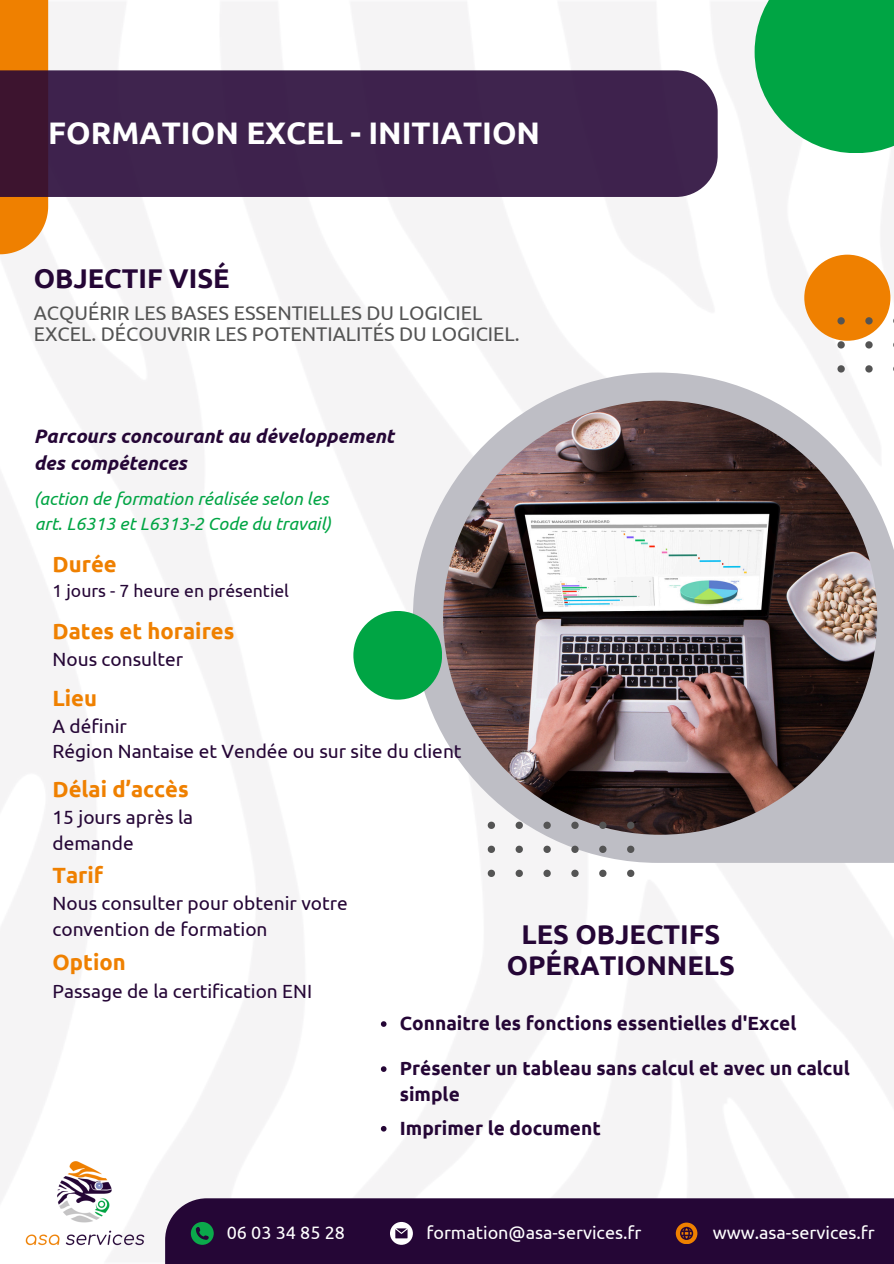
<style>
.page{position:relative;width:894px;height:1264px;background:#fff}
.page>*{position:absolute;margin:0;border:0;box-sizing:border-box;transform-origin:0 0}
.t1{font:700 31.05px "Ubuntu";color:#fff}
.t2{font:700 27.15px/30.3px "Ubuntu";color:#250636;text-align:center}
.t3{font:700 22.05px "Ubuntu";color:#ef8000}
.t4{font:19.8px/21.3px "Ubuntu";color:#545454}
.t5{font:italic 700 19.5px/27px "Ubuntu";color:#250636}
.t6{font:19.05px/25.8px "Ubuntu";color:#250636}
.t7{font:700 19.05px/25.8px "Ubuntu";color:#250636}
.t8{font:18px "Ubuntu";color:#fff}
.t9{font:italic 17.7px "Ubuntu";color:#00a544}
.t10{font:17.55px "Ubuntu";color:#250636}
</style>
<div class="page">
<img style="left:0;top:0;width:893px;height:1262px">
<div style="left:754px;top:0;width:139px;height:153px;background:#00a544"></div>
<svg style="left:413px;top:372px;width:480px;height:490px;fill:#bebec5"></svg>
<img style="left:443px;top:401px;width:433px;height:433px;border-radius:50%">
<div style="left:353px;top:611px;width:89px;height:88px;background:#00a544;border-radius:50%"></div>
<div style="left:804px;top:255px;width:86px;height:86px;background:#ef8000;border-radius:50%"></div>
<svg style="left:865px;top:365px;width:7px;height:7px"></svg>
<svg style="left:837px;top:365px;width:7px;height:7px"></svg>
<svg style="left:865px;top:341px;width:7px;height:7px"></svg>
<svg style="left:837px;top:341px;width:7px;height:7px"></svg>
<svg style="left:865px;top:317px;width:7px;height:7px"></svg>
<svg style="left:837px;top:317px;width:7px;height:7px"></svg>
<svg style="left:627px;top:869px;width:7px;height:8px"></svg>
<svg style="left:599px;top:869px;width:7px;height:8px"></svg>
<svg style="left:571px;top:869px;width:7px;height:8px"></svg>
<svg style="left:543px;top:869px;width:7px;height:8px"></svg>
<svg style="left:515px;top:869px;width:7px;height:8px"></svg>
<svg style="left:487px;top:869px;width:8px;height:8px"></svg>
<svg style="left:627px;top:845px;width:7px;height:8px"></svg>
<svg style="left:599px;top:845px;width:7px;height:8px"></svg>
<svg style="left:571px;top:845px;width:7px;height:8px"></svg>
<svg style="left:543px;top:845px;width:7px;height:8px"></svg>
<svg style="left:515px;top:845px;width:7px;height:8px"></svg>
<svg style="left:487px;top:845px;width:8px;height:8px"></svg>
<svg style="left:627px;top:821px;width:7px;height:8px"></svg>
<svg style="left:599px;top:821px;width:7px;height:8px"></svg>
<svg style="left:571px;top:821px;width:7px;height:8px"></svg>
<svg style="left:543px;top:821px;width:7px;height:8px"></svg>
<svg style="left:515px;top:821px;width:7px;height:8px"></svg>
<svg style="left:487px;top:821px;width:8px;height:8px"></svg>
<svg style="left:0;top:0;width:48px;height:254px;background:#ef8913"></svg>
<img style="left:24px;top:1137px;width:121px;height:121px">
<div style="left:165px;top:1198px;width:728px;height:65px;background:#250636"></div>
<svg style="left:191px;top:1222px;width:22px;height:22px"></svg>
<svg style="left:390px;top:1222px;width:22px;height:22px"></svg>
<svg style="left:675px;top:1222px;width:22px;height:21px"></svg>
<svg style="left:0;top:70px;width:717px;height:127px;background:#40244d"></svg>
<svg style="left:381px;top:1021px;width:5px;height:5px"></svg>
<svg style="left:381px;top:1066px;width:5px;height:5px"></svg>
<svg style="left:381px;top:1125px;width:5px;height:6px"></svg>
<h1 class="t1" style="left:48px;top:115px;width:493px">FORMATION EXCEL - INITIATION</h1>
<h2 class="t2" style="left:34px;top:263px;width:197px">OBJECTIF VISÉ</h2>
<p class="t4" style="left:34px;top:302px;width:487px">ACQUÉRIR LES BASES ESSENTIELLES DU LOGICIEL<br>EXCEL. DÉCOUVRIR LES POTENTIALITÉS DU LOGICIEL.</p>
<p class="t5" style="left:34px;top:422px;width:361px">Parcours concourant au développement des compétences</p>
<h6 class="t9" style="left:34px;top:488px;width:296px">(action de formation réalisée selon les</h6>
<p class="t9" style="left:35px;top:513px;width:298px">art. L6313 et L6313-2 Code du travail)</p>
<h5 class="t3" style="left:52px;top:551px;width:66px">Durée</h5>
<p class="t10" style="left:52px;top:580px;width:238px">1 jours - 7 heure en présentiel</p>
<h3 class="t3" style="left:52px;top:618px;width:183px">Dates et horaires</h3>
<p class="t6" style="left:52px;top:645px;width:132px">Nous consulter</p>
<h3 class="t3" style="left:52px;top:685px;width:46px">Lieu</h3>
<h6 class="t6" style="left:52px;top:712px;width:410px">A définir<br>Région Nantaise et Vendée ou sur site du client</h6>
<h3 class="t3" style="left:52px;top:776px;width:138px">Délai d’accès</h3>
<h3 class="t6" style="left:52px;top:803px;width:142px">15 jours après la demande</h3>
<h6 class="t3" style="left:52px;top:862px;width:52px">Tarif</h6>
<h6 class="t6" style="left:52px;top:890px;width:297px">Nous consulter pour obtenir votre convention de formation</h6>
<p class="t3" style="left:52px;top:949px;width:75px">Option</p>
<p class="t6" style="left:52px;top:978px;width:261px">Passage de la certification ENI</p>
<h4 class="t2" style="left:506px;top:919px;width:230px">LES OBJECTIFS<br>OPÉRATIONNELS</h4>
<p class="t7" style="left:400px;top:1010px;width:398px">Connaitre les fonctions essentielles d'Excel</p>
<h3 class="t7" style="left:400px;top:1055px;width:451px">Présenter un tableau sans calcul et avec un calcul simple</h3>
<h2 class="t7" style="left:400px;top:1114px;width:202px">Imprimer le document</h2>
<p class="t8" style="left:227px;top:1222px;width:120px">06 03 34 85 28</p>
<h3 class="t8" style="left:426px;top:1222px;width:216px">formation@asa-services.fr</h3>
<h6 class="t8" style="left:712px;top:1222px;width:164px">www.asa-services.fr</h6>
</div>
